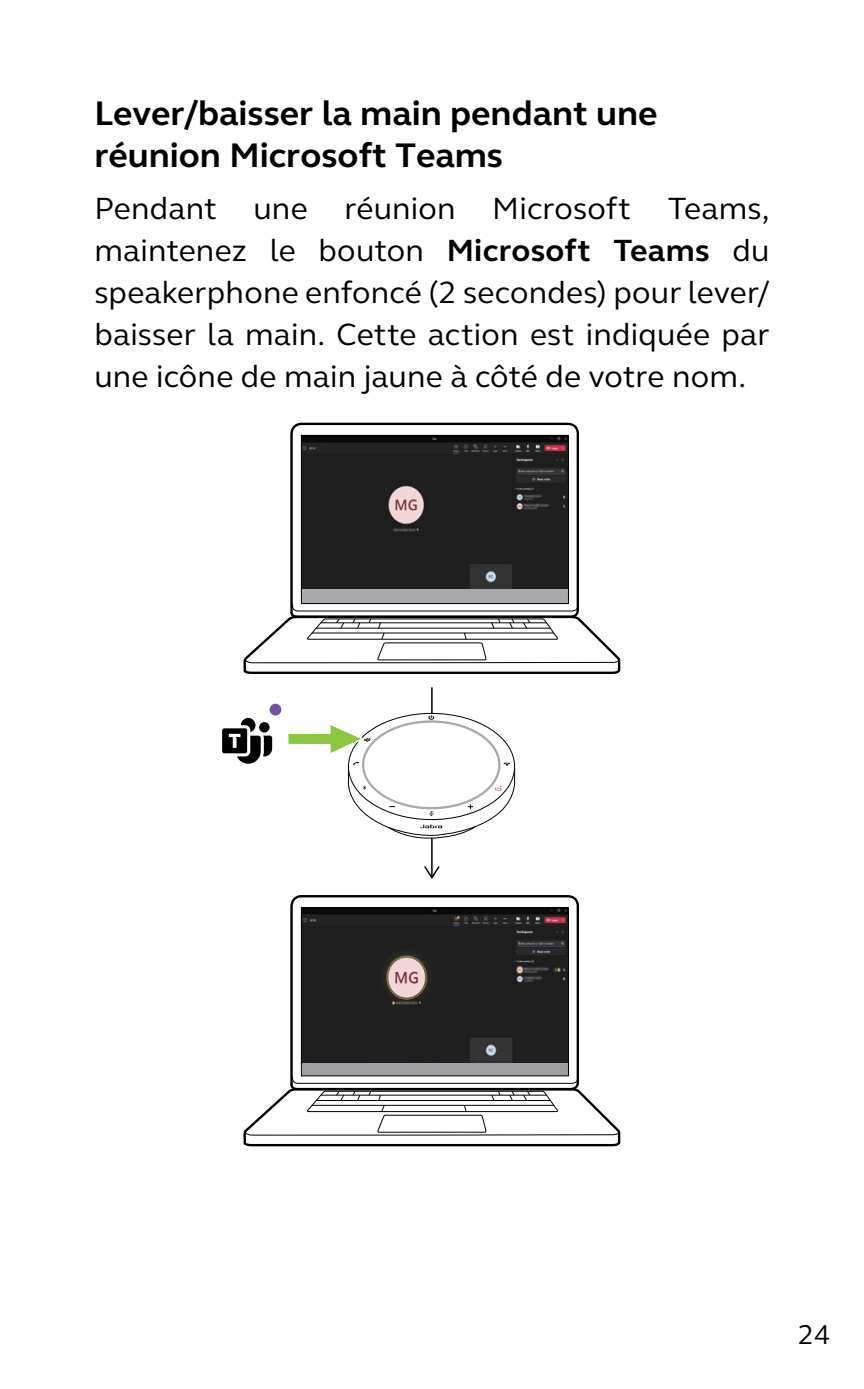
<style>
.page{position:relative;width:864px;height:1389px;background:#fff}
.page>*{position:absolute;margin:0;border:0;box-sizing:border-box;transform-origin:0 0}
.t1{font:700 35px/42px "GN Elliot";color:#000}
.t2{font:31.5px/42px "GN Elliot";letter-spacing:.005em;color:#000;text-align:justify}
.t3{font:28px "GN Elliot";color:#000}
.s1{font-weight:700}
</style>
<div class="page">
<hr style="left:431px;top:687px;width:1px;height:190px;background:#000">
<svg style="left:424px;top:866px;width:15px;height:12px"></svg>
<svg style="left:290px;top:422px;width:289px;height:181px;background:#474647"></svg>
<div style="left:301px;top:435px;width:267px;height:169px;border:1px solid #000"></div>
<svg style="left:243px;top:603px;width:378px;height:71px"></svg>
<svg style="left:290px;top:895px;width:289px;height:180px"></svg>
<svg style="left:243px;top:1075px;width:378px;height:72px"></svg>
<img style="left:303px;top:909px;width:263px;height:155px">
<div style="left:301px;top:1064px;width:267px;height:12px;background:#9d9fa2"></div>
<div style="left:301px;top:907px;width:267px;height:169px;border:1px solid #000"></div>
<svg style="left:288px;top:715px;width:227px;height:125px"></svg>
<svg style="left:222px;top:718px;width:50px;height:46px"></svg>
<div style="left:269px;top:704px;width:12px;height:11px;background:#7551a1;border-radius:50%"></div>
<p class="t1" style="left:94px;top:92px;width:564px">Lever/baisser la main pendant une réunion Microsoft Teams</p>
<p class="t2" style="left:94px;top:187px;width:676px">Pendant une réunion Microsoft Teams, maintenez le bouton <span class="s1">Microsoft Teams</span> du speakerphone enfoncé (2 secondes) pour lever/ baisser la main. Cette action est indiquée par une icône de main jaune à côté de votre nom.</p>
<p class="t3" style="left:797px;top:1316px;width:34px">24</p>
</div>
